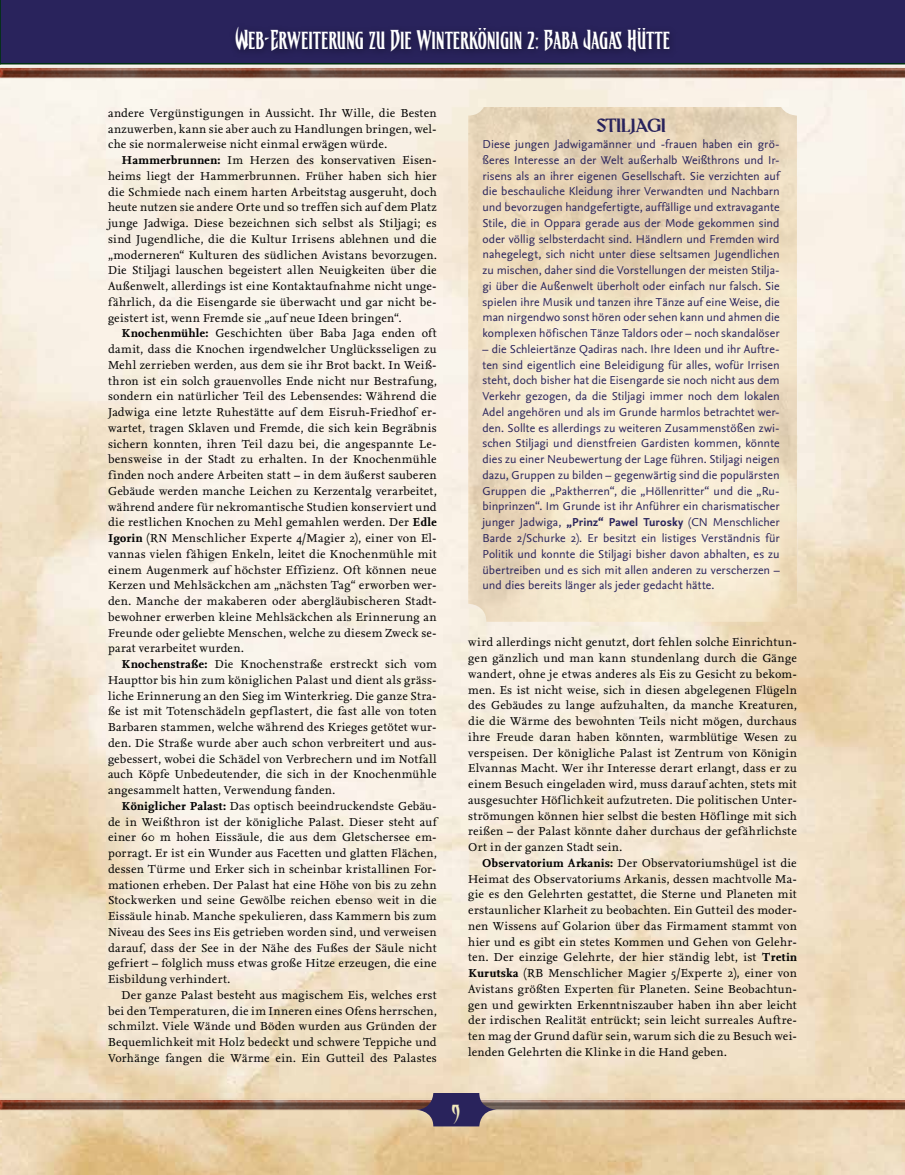
<style>
.page{position:relative;width:905px;height:1175px;background:#fff}
.page>*{position:absolute;margin:0;border:0;box-sizing:border-box;transform-origin:0 0}
.t1{font:24px "CC Treacherous Corners";color:#fff}
.t2{font:24px "CC Treacherous Curves";color:#f0e9bb}
.t3{font:22.5px "Aberration";letter-spacing:-.045em;color:#29235c}
.t4{font:12px/15.8px "Nexus Serif OT";letter-spacing:.02em;color:#000;text-align:justify}
.t5{font:12px/15.8px "Nexus Sans OT";letter-spacing:.005em;color:#29235c;text-align:justify}
.s1{font-family:"CC Treacherous Curves"}
.s2{font-weight:700}
</style>
<div class="page">
<img style="left:0;top:1072px;width:904px;height:40px">
<div style="left:1px;top:0;width:903px;height:40px;background:#29235c"></div>
<svg style="left:0;top:0;width:1px;height:40px"></svg>
<img style="left:0;top:40px;width:904px;height:40px">
<div style="left:229px;top:22px;width:449px;height:39px;background:#000;opacity:.45"></div>
<svg style="left:415px;top:1093px;width:82px;height:33px;background:#625670"></svg>
<h1 class="t1" style="left:235px;top:26px;width:436px"><span class="s1">W</span>eb-<span class="s1">E</span>rweiterung zu <span class="s1">D</span>ie Winterkönigin 2: <span class="s1">B</span>aba <span class="s1">J</span>agas <span class="s1">H</span>ütte</h1>
<p class="t4" style="left:108px;top:105px;width:330px">andere Vergünstigungen in Aussicht. Ihr Wille, die Besten anzuwerben, kann sie aber auch zu Handlungen bringen, wel&shy;che sie normalerweise nicht einmal erwägen würde.</p>
<p class="t4" style="left:108px;top:152px;width:330px;text-indent:14px"><span class="s2">Hammerbrunnen:</span> Im Herzen des konservativen Eisen&shy;heims liegt der Hammerbrunnen. Früher haben sich hier die Schmiede nach einem harten Arbeitstag ausgeruht, doch heute nutzen sie andere Orte und so treffen sich auf dem Platz junge Jadwiga. Diese bezeichnen sich selbst als Stiljagi; es sind Jugendliche, die die Kultur Irrisens ablehnen und die „moderneren“ Kulturen des südlichen Avistans bevorzugen.<br>Die Stiljagi lauschen begeistert allen Neuigkeiten über die Außenwelt, allerdings ist eine Kontaktaufnahme nicht unge&shy;fährlich, da die Eisengarde sie überwacht und gar nicht be&shy;geistert ist, wenn Fremde sie „auf neue Ideen bringen“.</p>
<p class="t4" style="left:108px;top:325px;width:330px;text-indent:14px"><span class="s2">Knochenmühle:</span> Geschichten über Baba Jaga enden oft damit, dass die Knochen irgendwelcher Unglücksseligen zu Mehl zerrieben werden, aus dem sie ihr Brot backt. In Weiß&shy;thron ist ein solch grauenvolles Ende nicht nur Bestrafung, sondern ein natürlicher Teil des Lebensendes: Während die Jadwiga eine letzte Ruhestätte auf dem Eisruh-Friedhof er&shy;wartet, tragen Sklaven und Fremde, die sich kein Begräbnis sichern konnten, ihren Teil dazu bei, die angespannte Le&shy;bensweise in der Stadt zu erhalten. In der Knochenmühle finden noch andere Arbeiten statt – in dem äußerst sauberen Gebäude werden manche Leichen zu Kerzentalg verarbeitet, während andere für nekromantische Studien konserviert und die restlichen Knochen zu Mehl gemahlen werden. Der <span class="s2">Edle Igorin</span> (RN Menschlicher Experte 4/Magier 2), einer von El&shy;vannas vielen fähigen Enkeln, leitet die Knochenmühle mit einem Augenmerk auf höchster Effizienz. Oft können neue Kerzen und Mehlsäckchen am „nächsten Tag“ erworben wer&shy;den. Manche der makaberen oder abergläubischeren Stadt&shy;bewohner erwerben kleine Mehlsäckchen als Erinnerung an Freunde oder geliebte Menschen, welche zu diesem Zweck se&shy;parat verarbeitet wurden.</p>
<p class="t4" style="left:108px;top:656px;width:330px;text-indent:14px"><span class="s2">Knochenstraße:</span> Die Knochenstraße erstreckt sich vom Haupttor bis hin zum königlichen Palast und dient als gräss&shy;liche Erinnerung an den Sieg im Winterkrieg. Die ganze Stra&shy;ße ist mit Totenschädeln gepf lastert, die fast alle von toten Barbaren stammen, welche während des Krieges getötet wur&shy;den. Die Straße wurde aber auch schon verbreitert und aus&shy;gebessert, wobei die Schädel von Verbrechern und im Notfall auch Köpfe Unbedeutender, die sich in der Knochenmühle angesammelt hatten, Verwendung fanden.</p>
<p class="t4" style="left:108px;top:798px;width:330px;text-indent:14px"><span class="s2">Königlicher Palast:</span> Das optisch beeindruckendste Gebäu&shy;de in Weißthron ist der königliche Palast. Dieser steht auf einer 60 m hohen Eissäule, die aus dem Gletschersee em&shy;porragt. Er ist ein Wunder aus Facetten und glatten Flächen, dessen Türme und Erker sich in scheinbar kristallinen For&shy;mationen erheben. Der Palast hat eine Höhe von bis zu zehn Stockwerken und seine Gewölbe reichen ebenso weit in die Eissäule hinab. Manche spekulieren, dass Kammern bis zum Niveau des Sees ins Eis getrieben worden sind, und verweisen darauf, dass der See in der Nähe des Fußes der Säule nicht gefriert – folglich muss etwas große Hitze erzeugen, die eine Eisbildung verhindert.</p>
<p class="t4" style="left:108px;top:987px;width:330px;text-indent:14px">Der ganze Palast besteht aus magischem Eis, welches erst bei den Temperaturen, die im Inneren eines Ofens herrschen, schmilzt. Viele Wände und Böden wurden aus Gründen der Bequemlichkeit mit Holz bedeckt und schwere Teppiche und Vorhänge fangen die Wärme ein. Ein Gutteil des Palastes</p>
<h2 class="t3" style="left:596px;top:111px;width:72px">Stiljagi</h2>
<p class="t5" style="left:482px;top:136px;width:299px">Diese jungen Jadwigamänner und -frauen haben ein grö&shy;ßeres Interesse an der Welt außerhalb Weißthrons und Ir&shy;risens als an ihrer eigenen Gesellschaft. Sie verzichten auf die beschauliche Kleidung ihrer Verwandten und Nachbarn und bevorzugen handgefertigte, auffällige und extravagante Stile, die in Oppara gerade aus der Mode gekommen sind oder völlig selbsterdacht sind. Händlern und Fremden wird nahegelegt, sich nicht unter diese seltsamen Jugendlichen zu mischen, daher sind die Vorstellungen der meisten Stilja&shy;gi über die Außenwelt überholt oder einfach nur falsch. Sie spielen ihre Musik und tanzen ihre Tänze auf eine Weise, die man nirgendwo sonst hören oder sehen kann und ahmen die komplexen höfischen Tänze Taldors oder – noch skandalöser</p>
<p class="t5" style="left:482px;top:341px;width:299px">– die Schleiertänze Qadiras nach. Ihre Ideen und ihr Auftre&shy;ten sind eigentlich eine Beleidigung für alles, wofür Irrisen steht, doch bisher hat die Eisengarde sie noch nicht aus dem Verkehr gezogen, da die Stiljagi immer noch dem lokalen Adel angehören und als im Grunde harmlos betrachtet wer&shy;den. Sollte es allerdings zu weiteren Zusammenstößen zwi&shy;schen Stiljagi und dienstfreien Gardisten kommen, könnte dies zu einer Neubewertung der Lage führen. Stiljagi neigen dazu, Gruppen zu bilden – gegenwärtig sind die populärsten Gruppen die „Paktherren“, die „Höllenritter“ und die „Ru&shy;binprinzen“. Im Grunde ist ihr Anführer ein charismatischer junger Jadwiga, <span class="s2">„Prinz“ Pawel Turosky</span> (CN Menschlicher Barde 2/Schurke 2). Er besitzt ein listiges Verständnis für Politik und konnte die Stiljagi bisher davon abhalten, es zu übertreiben und es sich mit allen anderen zu verscherzen – und dies bereits länger als jeder gedacht hätte.</p>
<p class="t4" style="left:468px;top:634px;width:330px">wird allerdings nicht genutzt, dort fehlen solche Einrichtun&shy;gen gänzlich und man kann stundenlang durch die Gänge wandert, ohne je etwas anderes als Eis zu Gesicht zu bekom&shy;men. Es ist nicht weise, sich in diesen abgelegenen Flügeln des Gebäudes zu lange aufzuhalten, da manche Kreaturen, die die Wärme des bewohnten Teils nicht mögen, durchaus ihre Freude daran haben könnten, warmblütige Wesen zu verspeisen. Der königliche Palast ist Zentrum von Königin Elvannas Macht. Wer ihr Interesse derart erlangt, dass er zu einem Besuch eingeladen wird, muss darauf achten, stets mit ausgesuchter Höf lichkeit aufzutreten. Die politischen Unter&shy;strömungen können hier selbst die besten Höf linge mit sich reißen – der Palast könnte daher durchaus der gefährlichste Ort in der ganzen Stadt sein.</p>
<p class="t4" style="left:468px;top:855px;width:330px;text-indent:14px"><span class="s2">Observatorium Arkanis:</span> Der Observatoriumshügel ist die Heimat des Observatoriums Arkanis, dessen machtvolle Ma&shy;gie es den Gelehrten gestattet, die Sterne und Planeten mit erstaunlicher Klarheit zu beobachten. Ein Gutteil des moder&shy;nen Wissens auf Golarion über das Firmament stammt von hier und es gibt ein stetes Kommen und Gehen von Gelehr&shy;ten. Der einzige Gelehrte, der hier ständig lebt, ist <span class="s2">Tretin Kurutska</span> (RB Menschlicher Magier 5/Experte 2), einer von Avistans größten Experten für Planeten. Seine Beobachtun&shy;gen und gewirkten Erkenntniszauber haben ihn aber leicht der irdischen Realität entrückt; sein leicht surreales Auftre&shy;ten mag der Grund dafür sein, warum sich die zu Besuch wei&shy;lenden Gelehrten die Klinke in die Hand geben.</p>
<h1 class="t2" style="left:452px;top:1098px;width:9px">9</h1>
</div>
